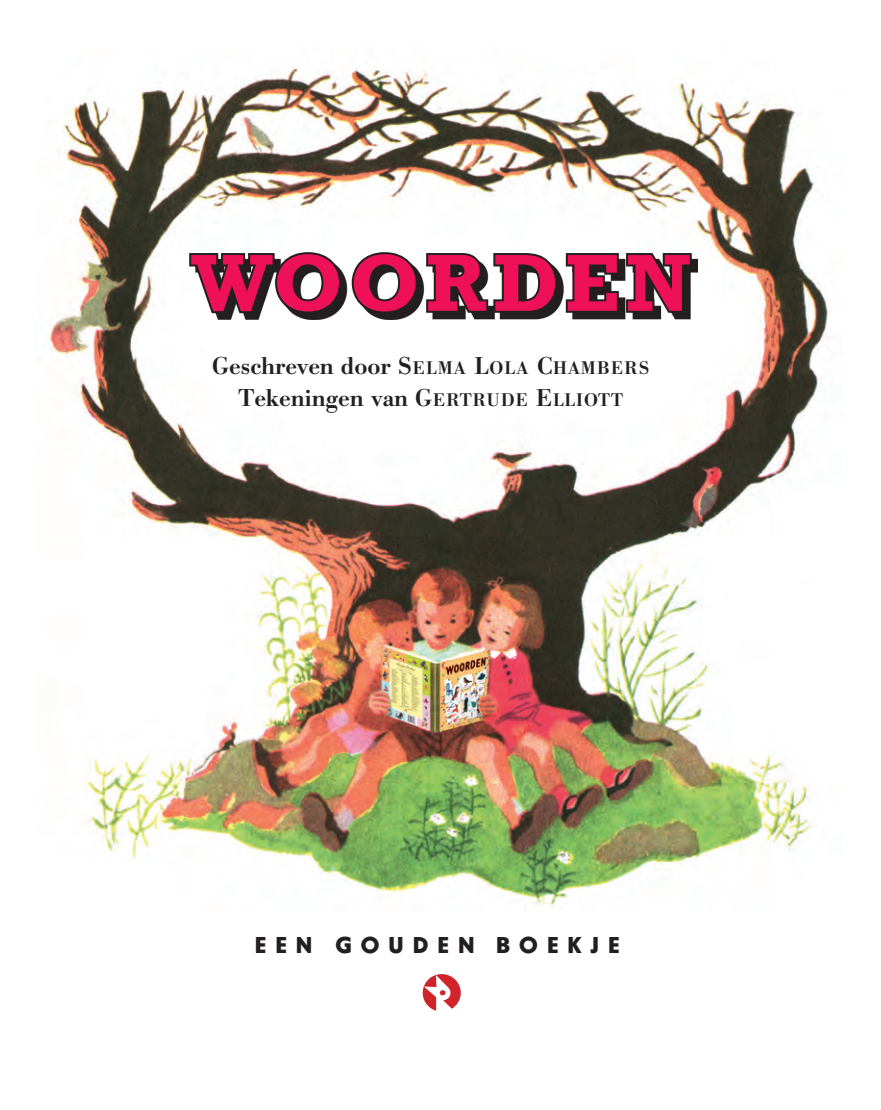
<style>
.page{position:relative;width:881px;height:1110px;background:#fff}
.page>*{position:absolute;margin:0;border:0;box-sizing:border-box;transform-origin:0 0}
.t1{font:700 82px "Rockwell";letter-spacing:.08em;color:#ee1059}
.t2{font:500 24px/32px "Bodoni Berthold BQ";color:#231f20;text-align:center}
.t3{font:800 24px "Granby EF";letter-spacing:.35em;color:#231f20}
.s1{font-style:inherit}
.s2{font-size:18px}
</style>
<div class="page">
<svg style="left:422px;top:974px;width:38px;height:36px"></svg>
<img style="left:49px;top:67px;width:780px;height:839px">
<svg style="left:195px;top:258px;width:502px;height:61px"></svg>
<svg style="left:187px;top:250px;width:156px;height:66px"></svg>
<svg style="left:349px;top:250px;width:344px;height:65px"></svg>
<h1 class="t1" style="left:191px;top:234px;width:501px">WOORDEN</h1>
<p class="t2" style="left:212px;top:350px;width:437px">Geschreven door <span class="s1">S</span><span class="s2">ELMA</span> <span class="s1">L</span><span class="s2">OLA</span> <span class="s1">C</span><span class="s2">HAMBERS<br></span>Tekeningen van <span class="s1">G</span><span class="s2">ERTRUDE</span> <span class="s1">E</span><span class="s2">LLIOTT</span></p>
<p class="t3" style="left:254px;top:932px;width:366px">EEN GOUDEN BOEKJE</p>
</div>
